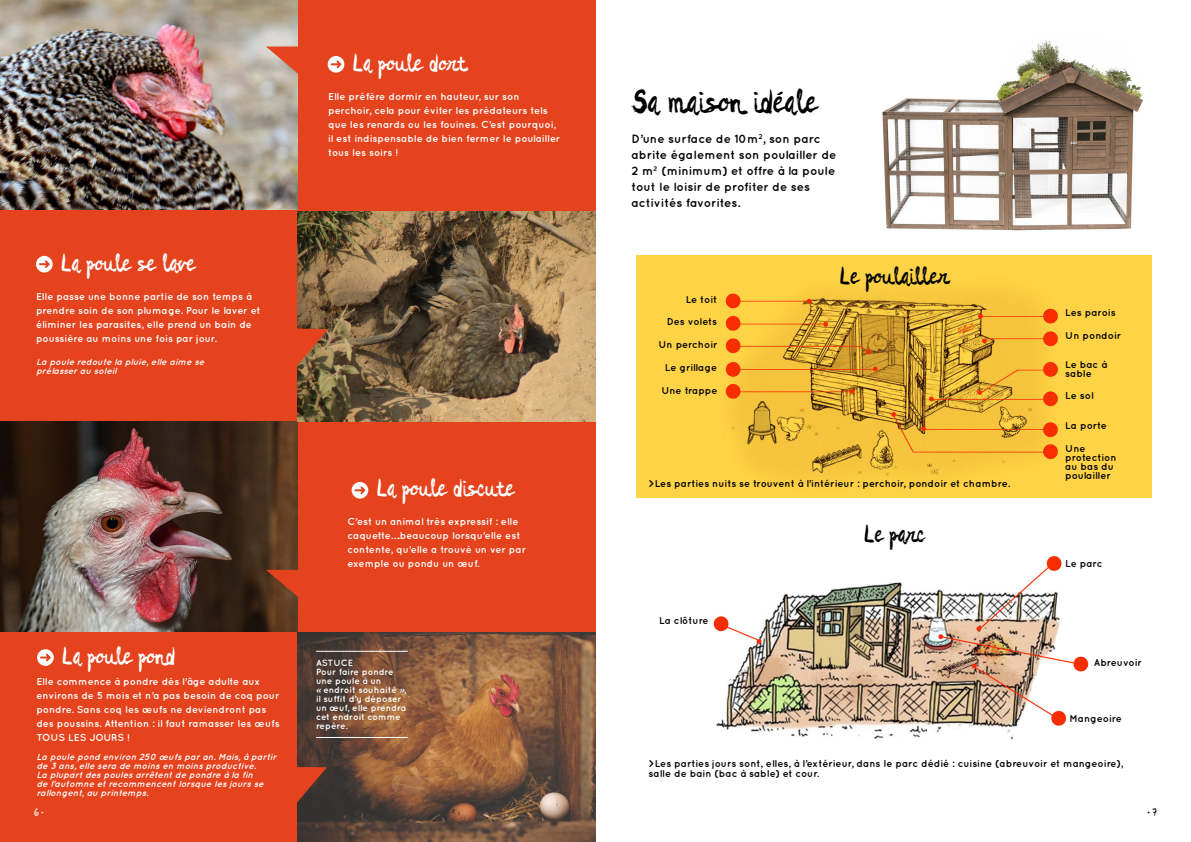
<style>
.page{position:relative;width:1191px;height:842px;background:#fff}
.page>*{position:absolute;margin:0;border:0;box-sizing:border-box;transform-origin:0 0}
.t1{font:43px "Dragon Night";color:#020203}
.t2{font:32px "Dragon Night";color:#fff}
.t3{font:32px "Dragon Night";color:#020203}
.t4{font:700 12px/16px "Quicksand";color:#000}
.t5{font:11px "Five Boroughs Handwriting Regul";color:#fff}
.t6{font:700 10px/14px "Quicksand";color:#fff}
.t7{font:700 10px/10px "Quicksand";color:#000}
.t8{font:700 10px/9px "Quicksand";color:#020203}
.t9{font:italic 700 9px/9px "Quicksand";color:#fff}
.t10{font:700 9px/9px "Quicksand";color:#fff}
.t11{font:7px "Quicksand";color:#020203}
.s1{font-family:"Quicksand";font-size:7px}
.s2{font-style:italic}
.s3{font-family:"Five Boroughs Handwriting Regul";font-size:11px}
</style>
<div class="page">
<div style="left:0;top:210px;width:297px;height:211px;background:#e4431e"></div>
<div style="left:276px;top:420px;width:320px;height:212px;background:#e4431e"></div>
<div style="left:297px;top:0;width:299px;height:211px;background:#e4431e"></div>
<div style="left:0;top:631px;width:298px;height:211px;background:#e4431e"></div>
<img style="left:297px;top:632px;width:299px;height:210px">
<img style="left:0;top:421px;width:298px;height:210px">
<img style="left:297px;top:211px;width:299px;height:210px">
<img style="left:0;top:0;width:297px;height:210px">
<div style="left:328px;top:56px;width:16px;height:17px;background:#fff;border-radius:50%"></div>
<svg style="left:331px;top:60px;width:10px;height:8px"></svg>
<div style="left:36px;top:256px;width:17px;height:16px;background:#fff;border-radius:50%"></div>
<svg style="left:39px;top:260px;width:11px;height:8px"></svg>
<svg style="left:351px;top:482px;width:17px;height:17px"></svg>
<svg style="left:354px;top:486px;width:11px;height:8px"></svg>
<svg style="left:37px;top:649px;width:17px;height:17px"></svg>
<svg style="left:40px;top:654px;width:11px;height:7px"></svg>
<svg style="left:265px;top:46px;width:45px;height:38px;background:#d47d65"></svg>
<svg style="left:293px;top:328px;width:35px;height:43px;background:#af5531"></svg>
<svg style="left:265px;top:569px;width:43px;height:36px;background:#a13f20"></svg>
<svg style="left:291px;top:766px;width:36px;height:44px;background:#8e3b27"></svg>
<hr style="left:316px;top:651px;width:92px;height:1px;background:#fff">
<hr style="left:316px;top:737px;width:92px;height:1px;background:#fff">
<img style="left:882px;top:40px;width:270px;height:243px">
<svg style="left:776px;top:92px;width:7px;height:3px"></svg>
<img style="left:636px;top:255px;width:515px;height:243px">
<img style="left:713px;top:556px;width:376px;height:184px">
<h2 class="t2" style="left:61px;top:241px;width:136px">La poule se lave</h2>
<p class="t6" style="left:36px;top:290px;width:226px">Elle passe une bonne partie de son temps à prendre soin de son plumage. Pour le laver et éliminer les parasites, elle prend un bain de poussière au moins une fois par jour.</p>
<p class="t9" style="left:36px;top:357px;width:172px">La poule redoute la pluie,elle aime se prélasserau soleil</p>
<h2 class="t2" style="left:353px;top:40px;width:115px">La poule dort</h2>
<p class="t6" style="left:328px;top:89px;width:234px">Elle préfère dormir en hauteur, sur son perchoir, cela pour éviter les prédateurs tels que les renards ou les fouines. C’est pourquoi, il est indispensable de bien fermer le poulailler tous les soirs !</p>
<h2 class="t2" style="left:62px;top:633px;width:114px">La poule pond</h2>
<p class="t6" style="left:36px;top:674px;width:245px">Elle commence à pondre dès l’âge adulte aux environs de 5 mois et n’a pas besoin de coq pour pondre. Sans coq les œufs ne deviendront pas des poussins. Attention : il faut ramasser les œufs TOUS LES JOURS !</p>
<p class="t9" style="left:36px;top:752px;width:244px">La poule pond environ 250 œufsparan.Mais,à partir de 3 ans,elle sera de moinsen moinsproductive.<br>La plupartdespoulesarrêtentde pondre à la fin<br>de l’automne etrecommencentlorsque lesjoursse rallongent,au printemps.</p>
<p class="t5" style="left:34px;top:806px;width:12px">6<span class="s1">•</span></p>
<h2 class="t2" style="left:377px;top:466px;width:139px">La poule discute</h2>
<p class="t6" style="left:347px;top:515px;width:180px">C’est un animal très expressif : elle caquette….beaucoup lorsqu’elle est contente, qu’elle a trouvé un ver par exemple ou pondu un œuf.</p>
<p class="t10" style="left:316px;top:658px;width:92px">ASTUCE<br>Pour faire pondre une poule à un<br><span class="s2">«</span> endroit souhaité <span class="s2">»</span>, il suffit d’y déposer un œuf, elle prendra cet endroit comme repère.</p>
<h1 class="t1" style="left:631px;top:71px;width:187px">Sa maison ideale</h1>
<p class="t4" style="left:631px;top:131px;width:206px">D’une surface de 10m<sup>2</sup>, son parc abrite également son poulailler de<br>2 m<sup>2</sup> (minimum) et offre à la poule tout le loisir de profiter de ses activités favorites.</p>
<p class="t8" style="left:685px;top:295px;width:33px">Le toit</p>
<p class="t8" style="left:666px;top:317px;width:52px">Des volets</p>
<p class="t8" style="left:658px;top:339px;width:61px">Un perchoir</p>
<p class="t8" style="left:665px;top:363px;width:54px">Le grillage</p>
<p class="t8" style="left:661px;top:385px;width:58px">Une trappe</p>
<h2 class="t3" style="left:840px;top:254px;width:110px">Le poulailler</h2>
<p class="t7" style="left:648px;top:478px;width:363px">&gt;Les parties nuits se trouvent à l’intérieur : perchoir, pondoir et chambre.</p>
<p class="t8" style="left:659px;top:616px;width:51px">La clôture</p>
<h2 class="t3" style="left:864px;top:511px;width:62px">Le parc</h2>
<p class="t8" style="left:1065px;top:308px;width:52px">Les parois</p>
<p class="t8" style="left:1065px;top:331px;width:58px">Un pondoir</p>
<p class="t8" style="left:1065px;top:360px;width:43px">Le bac à sable</p>
<p class="t8" style="left:1065px;top:390px;width:30px">Le sol</p>
<p class="t8" style="left:1065px;top:420px;width:43px">La porte</p>
<p class="t8" style="left:1065px;top:444px;width:53px">Une protection au bas du poulailler</p>
<p class="t8" style="left:1065px;top:559px;width:39px">Le parc</p>
<p class="t8" style="left:1093px;top:658px;width:50px">Abreuvoir</p>
<p class="t8" style="left:1069px;top:714px;width:54px">Mangeoire</p>
<p class="t7" style="left:648px;top:758px;width:476px">&gt;Les parties jours sont, elles, à l’extérieur, dans le parc dédié : cuisine (abreuvoir et mangeoire), salle de bain (bac à sable) et cour.</p>
<p class="t11" style="left:1147px;top:808px;width:11px">• <span class="s3">7</span></p>
</div>
